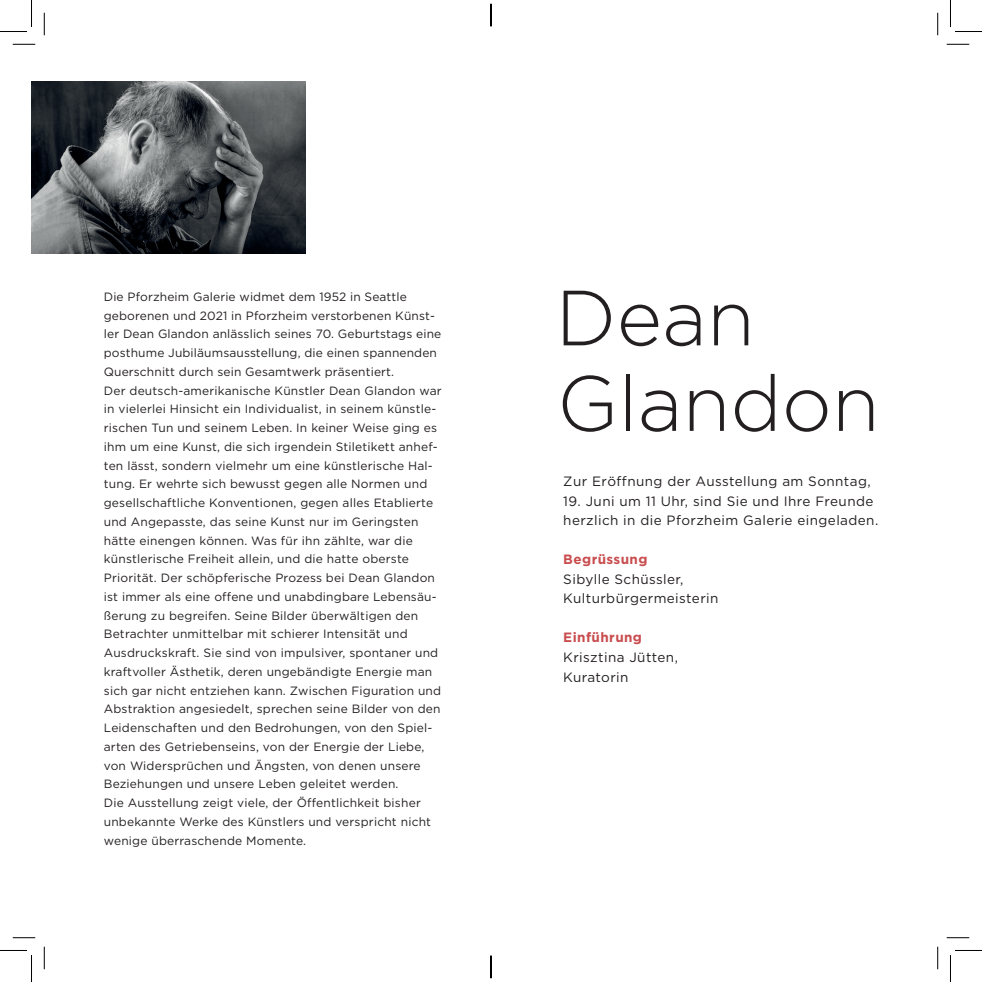
<style>
.page{position:relative;width:982px;height:982px;background:#fff}
.page>*{position:absolute;margin:0;border:0;box-sizing:border-box;transform-origin:0 0}
.t1{font:300 78px/85.5px "Gotham HTF";color:#231f20}
.t2{font:13.5px/19.5px "Gotham HTF";letter-spacing:.03em;color:#231f20}
.t3{font:700 13.5px "Gotham HTF";letter-spacing:.03em;color:#c94c4e}
.t4{font:12px/18.8px "Gotham HTF";letter-spacing:.015em;color:#231f20}
</style>
<div class="page">
<img style="left:32px;top:81px;width:274px;height:173px">
<svg style="left:13px;top:44px;width:22px;height:1px"></svg>
<svg style="left:946px;top:44px;width:23px;height:1px"></svg>
<svg style="left:13px;top:937px;width:22px;height:1px"></svg>
<svg style="left:946px;top:937px;width:23px;height:1px"></svg>
<svg style="left:44px;top:13px;width:1px;height:22px"></svg>
<svg style="left:44px;top:946px;width:1px;height:23px"></svg>
<svg style="left:937px;top:13px;width:1px;height:22px"></svg>
<svg style="left:937px;top:946px;width:1px;height:23px"></svg>
<svg style="left:0;top:0;width:32px;height:32px"></svg>
<svg style="left:0;top:950px;width:32px;height:31px"></svg>
<svg style="left:950px;top:0;width:31px;height:32px"></svg>
<svg style="left:950px;top:950px;width:31px;height:31px"></svg>
<svg style="left:490px;top:4px;width:2px;height:22px"></svg>
<svg style="left:490px;top:955px;width:2px;height:23px"></svg>
<p class="t4" style="left:104px;top:287px;width:339px">Die Pforzheim Galerie widmet dem 1952 in Seattle geborenen und 2021 in Pforzheim verstorbenen Künst&shy;ler Dean Glandon anlässlich seines 70. Geburtstags eine posthume Jubiläumsausstellung, die einen spannenden Querschnitt durch sein Gesamtwerk präsentiert.<br>Der deutsch-amerikanische Künstler Dean Glandon war in vielerlei Hinsicht ein Individualist, in seinem künstle&shy;rischen Tun und seinem Leben. In keiner Weise ging es ihm um eine Kunst, die sich irgendein Stiletikett anhef&shy;ten lässt, sondern vielmehr um eine künstlerische Hal&shy;tung. Er wehrte sich bewusst gegen alle Normen und gesellschaftliche Konventionen, gegen alles Etablierte und Angepasste, das seine Kunst nur im Geringsten hätte einengen können. Was für ihn zählte, war die künstlerische Freiheit allein, und die hatte oberste Priorität. Der schöpferische Prozess bei Dean Glandon ist immer als eine offene und unabdingbare Lebensäu&shy;ßerung zu begreifen. Seine Bilder überwältigen den Betrachter unmittelbar mit schierer Intensität und Ausdruckskraft. Sie sind von impulsiver, spontaner und kraftvoller Ästhetik, deren ungebändigte Energie man sich gar nicht entziehen kann. Zwischen Figuration und Abstraktion angesiedelt, sprechen seine Bilder von den Leidenschaften und den Bedrohungen, von den Spiel&shy;arten des Getriebenseins, von der Energie der Liebe, von Widersprüchen und Ängsten, von denen unsere Beziehungen und unsere Leben geleitet werden.<br>Die Ausstellung zeigt viele, der Öffentlichkeit bisher unbekannte Werke des Künstlers und verspricht nicht wenige überraschende Momente.</p>
<h1 class="t1" style="left:555px;top:274px;width:325px">Dean<br>Glandon</h1>
<p class="t2" style="left:563px;top:471px;width:309px">Zur Eröffnung der Ausstellung am Sonntag,</p>
<p class="t2" style="left:563px;top:491px;width:316px">19. Juni um 11 Uhr, sind Sie und Ihre Freunde herzlich in die Pforzheim Galerie eingeladen.</p>
<p class="t3" style="left:563px;top:552px;width:86px">Begrüssung</p>
<p class="t2" style="left:563px;top:569px;width:157px">Sibylle Schüssler,<br>Kulturbürgermeisterin</p>
<p class="t3" style="left:563px;top:630px;width:80px">Einführung</p>
<p class="t2" style="left:563px;top:647px;width:116px">Krisztina Jütten,<br>Kuratorin</p>
</div>
